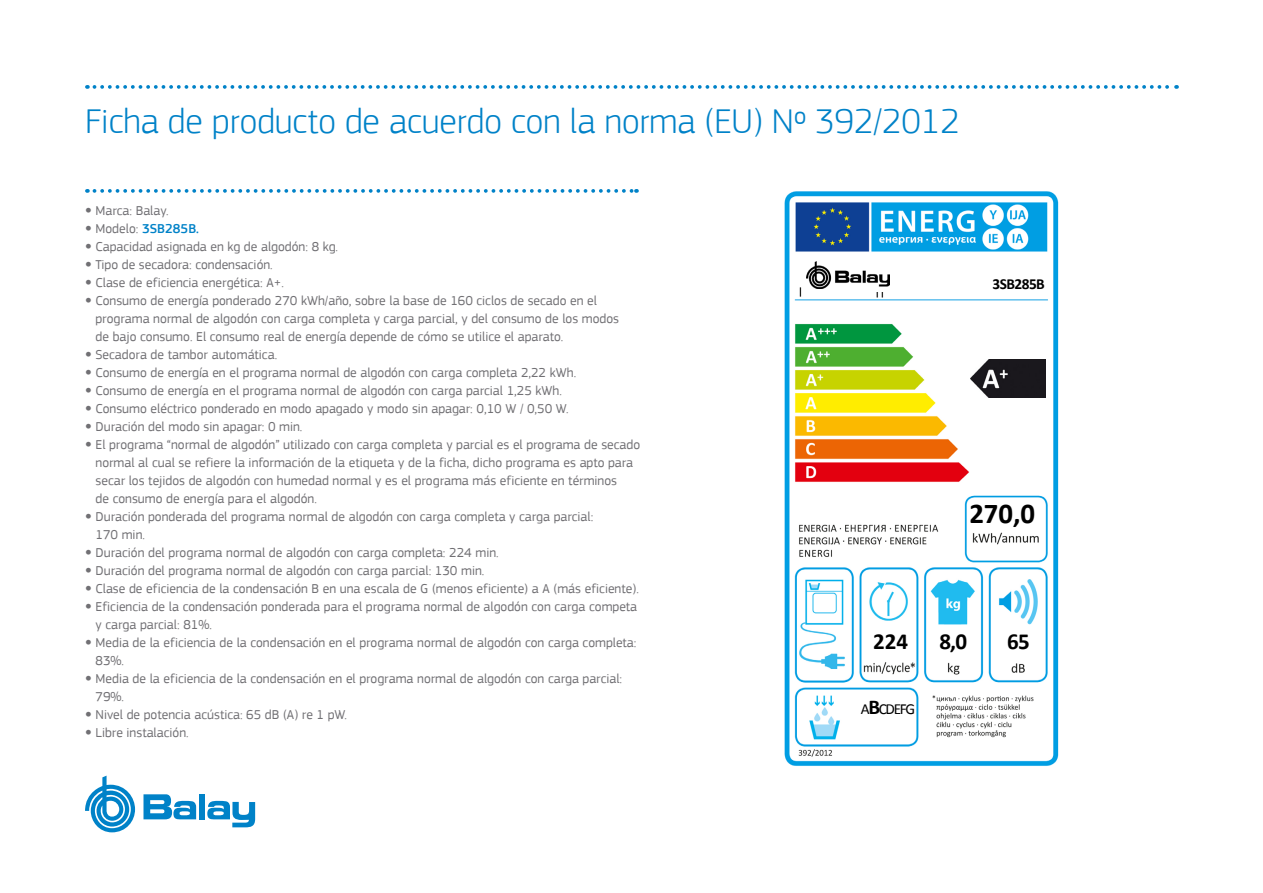
<style>
.page{position:relative;width:1263px;height:893px;background:#fff}
.page>*{position:absolute;margin:0;border:0;box-sizing:border-box;transform-origin:0 0}
.titular_producto{font:300 36px "PF Square Sans Pro";color:#0082c8}
.t1{font:700 28.8px "Calibri";color:#000}
.t2{font:700 22.95px "Calibri";color:#000}
.t3{font:700 15.3px "Calibri";letter-spacing:-.035em;color:#000}
.t4{font:15.3px "Calibri";letter-spacing:-.09em;color:#000}
.caracteristicas_fich{font:13.5px/18px "PF Square Sans Pro";color:#717074}
.caracteristicas_fich-2{font:500 13.5px "PF Square Sans Pro";color:#0082c8}
.s1{font-family:"Helvetica Neue";font-weight:300}
.s2{font-family:"Helvetica Neue";font-weight:300;color:#717074}
.s3{font-weight:400;color:#717074}
.s4{font-weight:700;font-size:21.15px}
</style>
<div class="page">
<svg style="left:94px;top:85px;width:1083px;height:4px"></svg>
<svg style="left:94px;top:189px;width:543px;height:4px"></svg>
<img style="left:784px;top:191px;width:275px;height:575px">
<img style="left:970px;top:359px;width:75px;height:38px">
<div style="left:806px;top:259px;width:163px;height:33px;background:#fff"></div>
<img style="left:806px;top:261px;width:84px;height:27px">
<div style="left:963px;top:268px;width:82px;height:27px;background:#fff"></div>
<div style="left:199px;top:794px;width:6px;height:25px;background:#0082c8"></div>
<svg style="left:207px;top:801px;width:48px;height:26px"></svg>
<svg style="left:143px;top:794px;width:53px;height:25px"></svg>
<svg style="left:85px;top:776px;width:50px;height:56px"></svg>
<p class="titular_producto" style="left:85px;top:100px;width:876px">Ficha de producto de acuerdo con la norma (EU) Nº 392/2012</p>
<p class="caracteristicas_fich" style="left:85px;top:201px;width:85px"><span class="s1">•</span> Marca: Balay.</p>
<p class="caracteristicas_fich-2" style="left:85px;top:220px;width:116px"><span class="s2">•</span> <span class="s3">Modelo:</span> 3SB285B.</p>
<p class="caracteristicas_fich" style="left:85px;top:237px;width:255px"><span class="s1">•</span> Capacidad asignada en kg de algodón: 8 kg.</p>
<p class="caracteristicas_fich" style="left:85px;top:255px;width:189px"><span class="s1">•</span> Tipo de secadora: condensación.</p>
<p class="caracteristicas_fich" style="left:85px;top:273px;width:200px"><span class="s1">•</span> Clase de eficiencia energética: A+.</p>
<p class="caracteristicas_fich" style="left:96px;top:291px;width:525px;text-indent:-11px"><span class="s1">•</span> Consumo de energía ponderado 270 kWh/año, sobre la base de 160 ciclos de secado en el programa normal de algodón con carga completa y carga parcial, y del consumo de los modos de bajo consumo. El consumo real de energía depende de cómo se utilice el aparato.</p>
<p class="caracteristicas_fich" style="left:85px;top:345px;width:194px"><span class="s1">•</span> Secadora de tambor automática.</p>
<p class="caracteristicas_fich" style="left:85px;top:363px;width:493px"><span class="s1">•</span> Consumo de energía en el programa normal de algodón con carga completa 2,22 kWh.</p>
<p class="caracteristicas_fich" style="left:85px;top:381px;width:478px"><span class="s1">•</span> Consumo de energía en el programa normal de algodón con carga parcial 1,25 kWh.</p>
<p class="caracteristicas_fich" style="left:85px;top:399px;width:485px"><span class="s1">•</span> Consumo eléctrico ponderado en modo apagado y modo sin apagar: 0,10 W / 0,50 W.</p>
<p class="caracteristicas_fich" style="left:85px;top:417px;width:219px"><span class="s1">•</span> Duración del modo sin apagar: 0 min.</p>
<p class="caracteristicas_fich" style="left:96px;top:435px;width:546px;text-indent:-11px"><span class="s1">•</span> El programa “normal de algodón” utilizado con carga completa y parcial es el programa de secado normal al cual se refiere la información de la etiqueta y de la ficha, dicho programa es apto para secar los tejidos de algodón con humedad normal y es el programa más eficiente en términos<br>de consumo de energía para el algodón.</p>
<p class="caracteristicas_fich" style="left:96px;top:507px;width:499px;text-indent:-11px"><span class="s1">•</span> Duración ponderada del programa normal de algodón con carga completa y carga parcial:<br>170 min.</p>
<p class="caracteristicas_fich" style="left:85px;top:543px;width:415px"><span class="s1">•</span> Duración del programa normal de algodón con carga completa: 224 min.</p>
<p class="caracteristicas_fich" style="left:85px;top:561px;width:401px"><span class="s1">•</span> Duración del programa normal de algodón con carga parcial: 130 min.</p>
<p class="caracteristicas_fich" style="left:85px;top:579px;width:555px"><span class="s1">•</span> Clase de eficiencia de la condensación B en una escala de G (menos eficiente) a A (más eficiente).</p>
<p class="caracteristicas_fich" style="left:96px;top:597px;width:543px;text-indent:-11px"><span class="s1">•</span> Eficiencia de la condensación ponderada para el programa normal de algodón con carga competa y carga parcial: 81%.</p>
<p class="caracteristicas_fich" style="left:96px;top:633px;width:542px;text-indent:-11px"><span class="s1">•</span> Media de la eficiencia de la condensación en el programa normal de algodón con carga completa:<br>83%.</p>
<p class="caracteristicas_fich" style="left:96px;top:669px;width:528px;text-indent:-11px"><span class="s1">•</span> Media de la eficiencia de la condensación en el programa normal de algodón con carga parcial:<br>79%.</p>
<p class="caracteristicas_fich" style="left:85px;top:705px;width:263px"><span class="s1">•</span> Nivel de potencia acústica: 65 dB (A) re 1 pW.</p>
<p class="caracteristicas_fich" style="left:85px;top:723px;width:105px"><span class="s1">•</span> Libre instalación.</p>
<p class="t3" style="left:992px;top:275px;width:54px">3SB285B</p>
<p class="t1" style="left:969px;top:496px;width:67px">270,0</p>
<p class="t2" style="left:873px;top:627px;width:36px">224</p>
<p class="t2" style="left:939px;top:627px;width:29px">8,0</p>
<p class="t2" style="left:1007px;top:627px;width:24px">65</p>
<p class="t4" style="left:861px;top:700px;width:56px">A<span class="s4">B</span>CDEFG</p>
</div>
